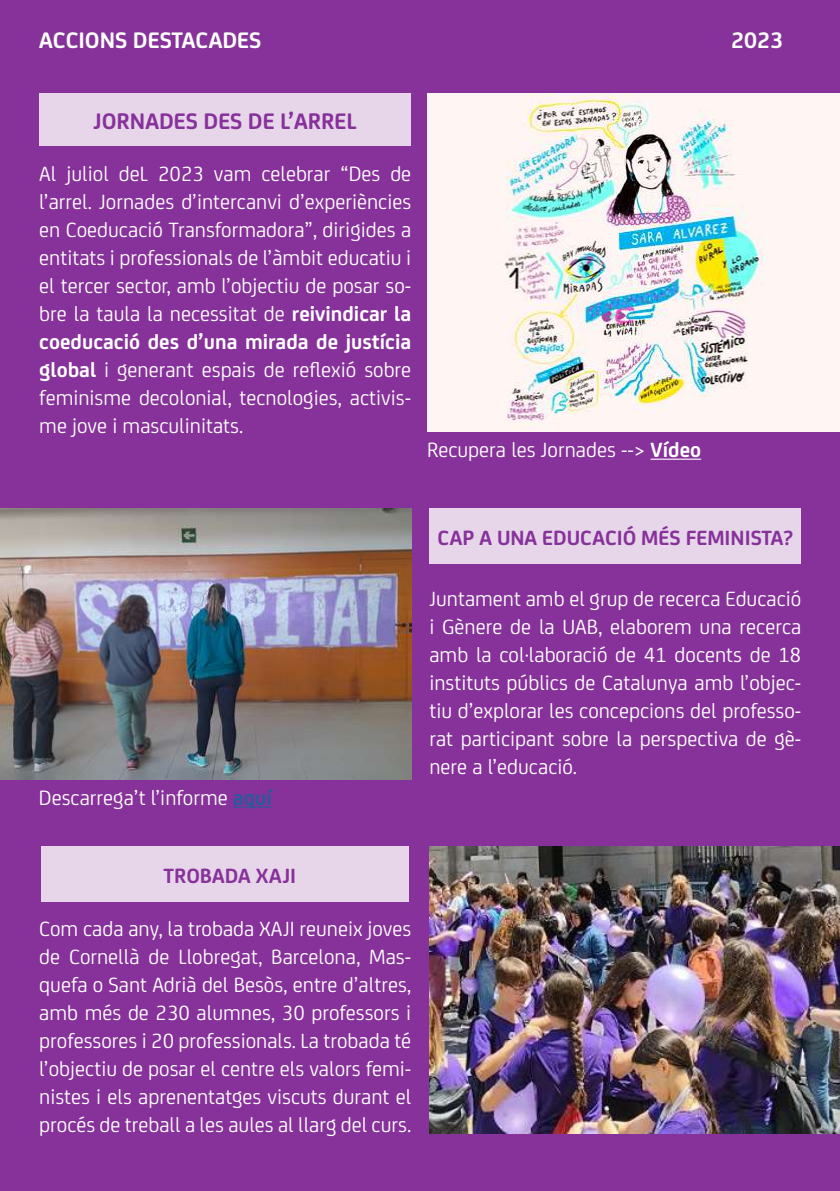
<style>
.page{position:relative;width:840px;height:1191px;background:#fff}
.page>*{position:absolute;margin:0;border:0;box-sizing:border-box;transform-origin:0 0}
.t1{font:700 24px "FS Joey";color:#fff}
.t2{font:700 24px "FS Joey";color:#87319a}
.t3{font:22px/28px "FS Joey";color:#fff;text-align:justify}
.t4{font:700 22px "FS Joey";color:#87319a}
.s1{font-weight:700}
.s2{font-weight:700;color:#275b9b}
</style>
<div class="page">
<div style="left:0;top:0;width:839px;height:1191px;background:#87319a"></div>
<img style="left:427px;top:94px;width:412px;height:338px">
<hr style="left:650px;top:458px;width:50px;height:2px;background:#fff">
<div style="left:429px;top:508px;width:372px;height:56px;background:#e7d5ea"></div>
<div style="left:39px;top:94px;width:372px;height:52px;background:#e7d5ea"></div>
<div style="left:41px;top:846px;width:367px;height:56px;background:#e7d5ea"></div>
<img style="left:429px;top:846px;width:410px;height:287px">
<img style="left:0;top:508px;width:411px;height:271px">
<hr style="left:233px;top:806px;width:39px;height:1px;background:#275b9b">
<p class="t1" style="left:39px;top:22px;width:224px">ACCIONS DESTACADES</p>
<p class="t1" style="left:730px;top:22px;width:53px">2023</p>
<p class="t2" style="left:93px;top:103px;width:265px">JORNADES DES DE L’ARREL</p>
<p class="t3" style="left:39px;top:158px;width:373px">Al juliol deL 2023 vam celebrar “Des de l’arrel. Jornades d’intercanvi d’experiències en Coeducació Transformadora”, dirigides a entitats i professionals de l’àmbit educatiu i el tercer sector, amb l’objectiu de posar so&shy;bre la taula la necessitat de <span class="s1">reivindicar la coeducació des d’una mirada de justícia global</span> i generant espais de reflexió sobre feminisme decolonial, tecnologies, activis&shy;me jove i masculinitats.</p>
<p class="t3" style="left:427px;top:434px;width:275px">Recupera les Jornades --&gt; <span class="s1">Vídeo</span></p>
<p class="t3" style="left:39px;top:782px;width:234px">Descarrega’t l’informe <span class="s2">aquí</span></p>
<p class="t4" style="left:437px;top:521px;width:357px">CAP A UNA EDUCACIÓ MÉS FEMINISTA?</p>
<p class="t3" style="left:429px;top:583px;width:373px">Juntament amb el grup de recerca Educació i Gènere de la UAB, elaborem una recerca amb la col·laboració de 41 docents de 18 instituts públics de Catalunya amb l’objec&shy;tiu d’explorar les concepcions del professo&shy;rat participant sobre la perspectiva de gè&shy;nere a l’educació.</p>
<p class="t4" style="left:163px;top:859px;width:134px">TROBADA XAJI</p>
<p class="t3" style="left:39px;top:913px;width:373px">Com cada any, la trobada XAJI reuneix joves de Cornellà de Llobregat, Barcelona, Mas&shy;quefa o Sant Adrià del Besòs, entre d’altres, amb més de 230 alumnes, 30 professors i professores i 20 professionals. La trobada té l’objectiu de posar el centre els valors femi&shy;nistes i els aprenentatges viscuts durant el procés de treball a les aules al llarg del curs.</p>
</div>
